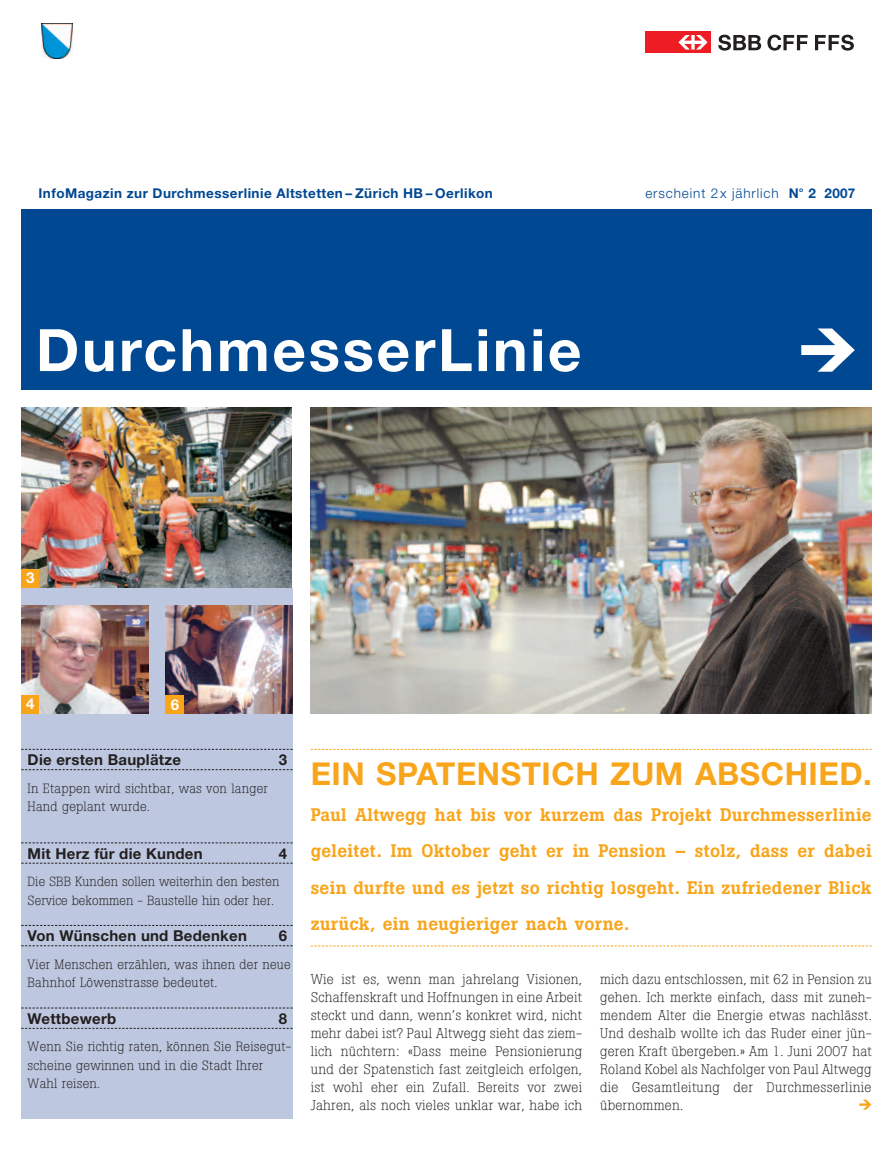
<style>
.page{position:relative;width:893px;height:1149px;background:#fff}
.page>*{position:absolute;margin:0;border:0;box-sizing:border-box;transform-origin:0 0}
.t1{font:700 58.5px "Helvetica Neue LT";letter-spacing:.045em;color:#fff}
.t2{font:51.3px "Mini Pics International";color:#fff;scale:1.05 1}
.t3{font:700 31.5px "Helvetica Neue LT";letter-spacing:.015em;color:#f9a51b}
.t4{font:500 18px/36px "Boton";letter-spacing:.02em;color:#f9a51b;text-align:justify}
.t5{font:700 15.15px "Helvetica Neue LT";color:#fff}
.t6{font:700 15px "Helvetica Neue LT";letter-spacing:.015em;color:#231f20}
.t7{font:700 15px "Helvetica Neue LT";color:#fff}
.t8{font:300 13.8px/18px "Botonsbb";letter-spacing:.015em;color:#231f20;text-align:justify}
.t9{font:700 13.5px "Helvetica Neue LT";letter-spacing:.035em;color:#014892}
.t10{font:300 13.5px "Helvetica Neue LT";letter-spacing:.065em;color:#014892}
.t11{font:300 13.2px/18.3px "Botonsbb";letter-spacing:.015em;color:#231f20}
.t12{font:300 13.05px/18.3px "Botonsbb";letter-spacing:.005em;color:#231f20}
.t13{font:12px "Mini Pics International";color:#f9a51b}
.s1{font-weight:700}
</style>
<div class="page">
<div style="left:21px;top:455px;width:272px;height:663px;background:#bdc7df"></div>
<img style="left:21px;top:407px;width:271px;height:180px">
<img style="left:21px;top:605px;width:127px;height:108px">
<img style="left:166px;top:605px;width:127px;height:108px">
<img style="left:42px;top:24px;width:31px;height:34px">
<svg style="left:311px;top:748px;width:561px;height:1px"></svg>
<svg style="left:311px;top:945px;width:561px;height:1px"></svg>
<div style="left:21px;top:569px;width:18px;height:18px;background:#f9a51b"></div>
<div style="left:21px;top:695px;width:18px;height:18px;background:#f9a51b"></div>
<div style="left:166px;top:695px;width:18px;height:18px;background:#f9a51b"></div>
<div style="left:21px;top:209px;width:851px;height:180px;background:#014892"></div>
<svg style="left:718px;top:35px;width:43px;height:16px"></svg>
<svg style="left:767px;top:35px;width:41px;height:16px"></svg>
<svg style="left:815px;top:35px;width:39px;height:16px"></svg>
<div style="left:646px;top:31px;width:65px;height:22px;background:#ee1d23"></div>
<svg style="left:678px;top:35px;width:29px;height:15px"></svg>
<svg style="left:21px;top:748px;width:272px;height:1px"></svg>
<svg style="left:21px;top:769px;width:272px;height:1px"></svg>
<svg style="left:21px;top:842px;width:272px;height:1px"></svg>
<svg style="left:21px;top:862px;width:272px;height:1px"></svg>
<svg style="left:21px;top:945px;width:272px;height:1px"></svg>
<svg style="left:21px;top:1007px;width:272px;height:1px"></svg>
<svg style="left:21px;top:1027px;width:272px;height:1px"></svg>
<img style="left:311px;top:407px;width:561px;height:306px">
<p class="t9" style="left:39px;top:189px;width:456px">InfoMagazin zur Durchmesserlinie Altstetten – Zürich HB – Oerlikon</p>
<p class="t10" style="left:645px;top:189px;width:212px">erscheint 2x jährlich <span class="s1">N</span><sup>o</sup> <span class="s1">2 2007</span></p>
<h1 class="t1" style="left:36px;top:329px;width:547px">DurchmesserLinie</h1>
<h2 class="t2" style="left:800px;top:321px;width:55px">E</h2>
<p class="t5" style="left:26px;top:572px;width:10px">3</p>
<p class="t7" style="left:26px;top:698px;width:10px">4</p>
<p class="t7" style="left:171px;top:698px;width:10px">6</p>
<p class="t6" style="left:28px;top:754px;width:155px">Die ersten Bauplätze</p>
<p class="t6" style="left:279px;top:754px;width:10px">3</p>
<p class="t11" style="left:28px;top:778px;width:242px">In Etappen wird sichtbar, was von langer<br>Hand geplant wurde.</p>
<p class="t6" style="left:28px;top:847px;width:177px">Mit Herz für die Kunden</p>
<p class="t6" style="left:279px;top:847px;width:10px">4</p>
<p class="t12" style="left:28px;top:872px;width:253px">Die SBB Kunden sollen weiterhin den besten<br>Service bekommen - Baustelle hin oder her.</p>
<p class="t6" style="left:28px;top:930px;width:221px">Von Wünschen und Bedenken</p>
<p class="t6" style="left:279px;top:930px;width:10px">6</p>
<p class="t11" style="left:28px;top:954px;width:265px">Vier Menschen erzählen, was ihnen der neue<br>Bahnhof Löwenstrasse bedeutet.</p>
<p class="t6" style="left:28px;top:1012px;width:90px">Wettbewerb</p>
<p class="t6" style="left:279px;top:1012px;width:10px">8</p>
<p class="t11" style="left:28px;top:1037px;width:265px">Wenn Sie richtig raten, können Sie Reisegut&shy;scheine gewinnen und in die Stadt Ihrer<br>Wahl reisen.</p>
<h3 class="t3" style="left:311px;top:762px;width:563px">EIN SPATENSTICH ZUM ABSCHIED.</h3>
<h3 class="t4" style="left:311px;top:798px;width:562px">Paul Altwegg hat bis vor kurzem das Projekt Durchmesserlinie geleitet. Im Oktober geht er in Pension – stolz, dass er dabei sein durfte und es jetzt so richtig losgeht. Ein zufriedener Blick zurück, ein neugieriger nach vorne.</h3>
<p class="t8" style="left:311px;top:969px;width:273px">Wie ist es, wenn man jahrelang Visionen, Schaffenskraft und Hoffnungen in eine Arbeit steckt und dann, wenn’s konkret wird, nicht mehr dabei ist? Paul Altwegg sieht das ziem&shy;lich nüchtern: «Dass meine Pensionierung und der Spatenstich fast zeitgleich erfolgen, ist wohl eher ein Zufall. Bereits vor zwei Jahren, als noch vieles unklar war, habe ich</p>
<p class="t8" style="left:600px;top:969px;width:273px">mich dazu entschlossen, mit 62 in Pension zu gehen. Ich merkte einfach, dass mit zuneh&shy;mendem Alter die Energie etwas nachlässt.<br>Und deshalb wollte ich das Ruder einer jün&shy;geren Kraft übergeben.» Am 1. Juni 2007 hat Roland Kobel als Nachfolger von Paul Altwegg die Gesamtleitung der Durchmesserlinie übernommen.</p>
<p class="t13" style="left:859px;top:1097px;width:14px">E</p>
</div>
